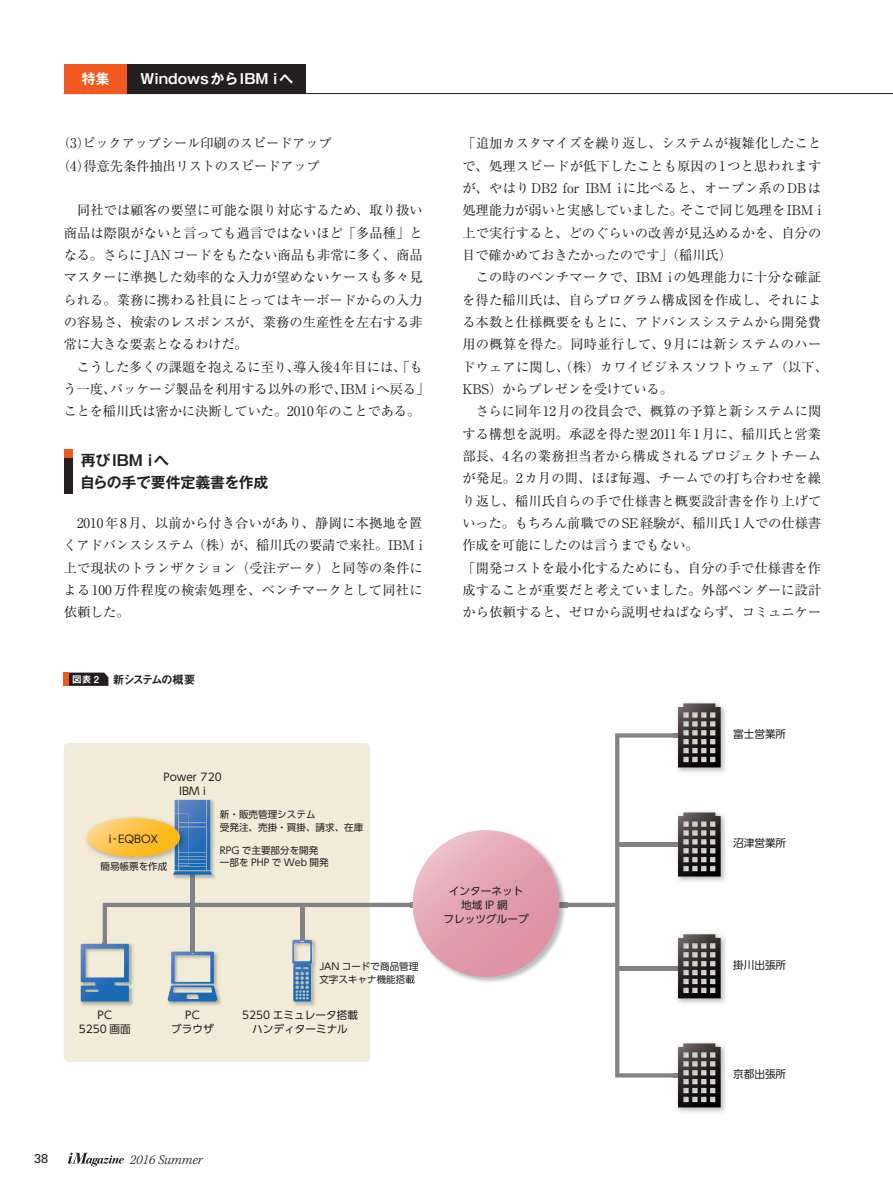
<style>
.page{position:relative;width:893px;height:1191px;background:#fff}
.page>*{position:absolute;margin:0;border:0;box-sizing:border-box;transform-origin:0 0}
.t1{font:700 14.85px/22.4px "Gothic MB101 Pro De";letter-spacing:-.005em;color:#231f20}
.t2{font:700 13.8px "Gothic MB101 Pro De";color:#fff}
.t3{font:italic 300 13.8px "Kepler Std";color:#231f20}
.t4{font:13.35px/22.4px "Ryumin Pro";color:#231f20}
.t5{font:12.75px "Univers LT Std";color:#231f20}
.t6{font:11.7px "Midashi Go Pro MB31";letter-spacing:-.145em;color:#231f20}
.t7{font:10.65px/13.8px "UD Shin Go Pro";color:#231f20;text-align:center}
.t8{font:9.6px/12.8px "UD Shin Go Pro";color:#231f20}
.s1{font-size:9.6px;color:#fff}
</style>
<div class="page">
<svg style="left:69px;top:672px;width:39px;height:14px"></svg>
<div style="left:64px;top:672px;width:5px;height:14px;background:#f15921"></div>
<div style="left:64px;top:449px;width:8px;height:45px;background:#231f20"></div>
<div style="left:64px;top:449px;width:8px;height:9px;background:#f15921"></div>
<hr style="left:64px;top:93px;width:829px;height:1px;background:#231f20">
<div style="left:64px;top:64px;width:64px;height:30px;background:#f15921"></div>
<div style="left:128px;top:64px;width:178px;height:30px;background:#231f20"></div>
<div style="left:64px;top:743px;width:306px;height:319px;background:#f1ebd8;border-radius:5px"></div>
<img style="left:80px;top:944px;width:1px;height:58px">
<img style="left:721px;top:937px;width:5px;height:66px">
<img style="left:721px;top:815px;width:5px;height:66px">
<img style="left:686px;top:702px;width:40px;height:70px">
<img style="left:677px;top:1046px;width:49px;height:67px">
<svg style="left:81px;top:703px;width:640px;height:404px"></svg>
<svg style="left:68px;top:1152px;width:56px;height:14px"></svg>
<p class="t2" style="left:82px;top:67px;width:29px">特集</p>
<p class="t2" style="left:141px;top:67px;width:154px">WindowsからIBM iへ</p>
<p class="t4" style="left:57px;top:131px;width:276px">（3）ピックアップシール印刷のスピードアップ（4）得意先条件抽出リストのスピードアップ</p>
<p class="t4" style="left:64px;top:198px;width:367px">　同社では顧客の要望に可能な限り対応するため、取り扱い商品は際限がないと言っても過言ではないほど「多品種」となる。さらにJANコードをもたない商品も非常に多く、商品マスターに準拠した効率的な入力が望めないケースも多々見られる。業務に携わる社員にとってはキーボードからの入力の容易さ、検索のレスポンスが、業務の生産性を左右する非常に大きな要素となるわけだ。<br>　こうした多くの課題を抱えるに至り、導入後4年目には、「もう一度、パッケージ製品を利用する以外の形で、IBM iへ戻る」ことを稲川氏は密かに決断していた。2010年のことである。</p>
<p class="t1" style="left:80px;top:447px;width:190px">再びIBM iへ<br>自らの手で要件定義書を作成</p>
<p class="t4" style="left:64px;top:511px;width:361px;text-align:justify">　2010年8月、以前から付き合いがあり、静岡に本拠地を置くアドバンスシステム（株）が、稲川氏の要請で来社。IBM i上で現状のトランザクション（受注データ）と同等の条件による100万件程度の検索処理を、ベンチマークとして同社に依頼した。</p>
<p class="t6" style="left:72px;top:670px;width:125px"><span class="s1">図表 2</span> 新システムの概要</p>
<p class="t7" style="left:163px;top:769px;width:60px">Power 720<br>IBM i</p>
<p class="t8" style="left:220px;top:808px;width:145px">新・販売管理システム<br>受発注、売掛・買掛、請求、在庫</p>
<p class="t8" style="left:220px;top:843px;width:110px">RPG で主要部分を開発一部を PHP で Web 開発</p>
<p class="t7" style="left:109px;top:831px;width:50px">i‐EQBOX</p>
<p class="t8" style="left:100px;top:860px;width:68px">簡易帳票を作成</p>
<p class="t8" style="left:319px;top:960px;width:101px">JAN コードで商品管理文字スキャナ機能搭載</p>
<p class="t7" style="left:79px;top:1007px;width:53px">PC<br>5250 画面</p>
<p class="t7" style="left:171px;top:1007px;width:44px">PC<br>ブラウザ</p>
<p class="t7" style="left:242px;top:1007px;width:117px">5250 エミュレータ搭載ハンディターミナル</p>
<p class="t4" style="left:462px;top:131px;width:367px">「追加カスタマイズを繰り返し、システムが複雑化したことで、処理スピードが低下したことも原因の1つと思われますが、やはりDB2 for IBM iに比べると、オープン系のDBは処理能力が弱いと実感していました。そこで同じ処理をIBM i上で実行すると、どのぐらいの改善が見込めるかを、自分の目で確かめておきたかったのです」（稲川氏）<br>　この時のベンチマークで、IBM iの処理能力に十分な確証を得た稲川氏は、自らプログラム構成図を作成し、それによる本数と仕様概要をもとに、アドバンスシステムから開発費用の概算を得た。同時並行して、9月には新システムのハードウェアに関し、（株）カワイビジネスソフトウェア（以下、<br>KBS）からプレゼンを受けている。<br>　さらに同年12月の役員会で、概算の予算と新システムに関する構想を説明。承認を得た翌2011年1月に、稲川氏と営業部長、4名の業務担当者から構成されるプロジェクトチームが発足。2カ月の間、ほぼ毎週、チームでの打ち合わせを繰り返し、稲川氏自らの手で仕様書と概要設計書を作り上げていった。もちろん前職でのSE経験が、稲川氏1人での仕様書作成を可能にしたのは言うまでもない。<br>「開発コストを最小化するためにも、自分の手で仕様書を作成することが重要だと考えていました。外部ベンダーに設計から依頼すると、ゼロから説明せねばならず、コミュニケー</p>
<p class="t7" style="left:733px;top:726px;width:55px">富士営業所</p>
<p class="t7" style="left:444px;top:883px;width:87px">インターネット地域 IP 網<br>フレッツグループ</p>
<p class="t7" style="left:733px;top:835px;width:55px">沼津営業所</p>
<p class="t7" style="left:733px;top:957px;width:55px">掛川出張所</p>
<p class="t7" style="left:733px;top:1066px;width:55px">京都出張所</p>
<p class="t5" style="left:34px;top:1151px;width:16px">38</p>
<p class="t3" style="left:130px;top:1152px;width:75px">2016 Summer</p>
</div>
